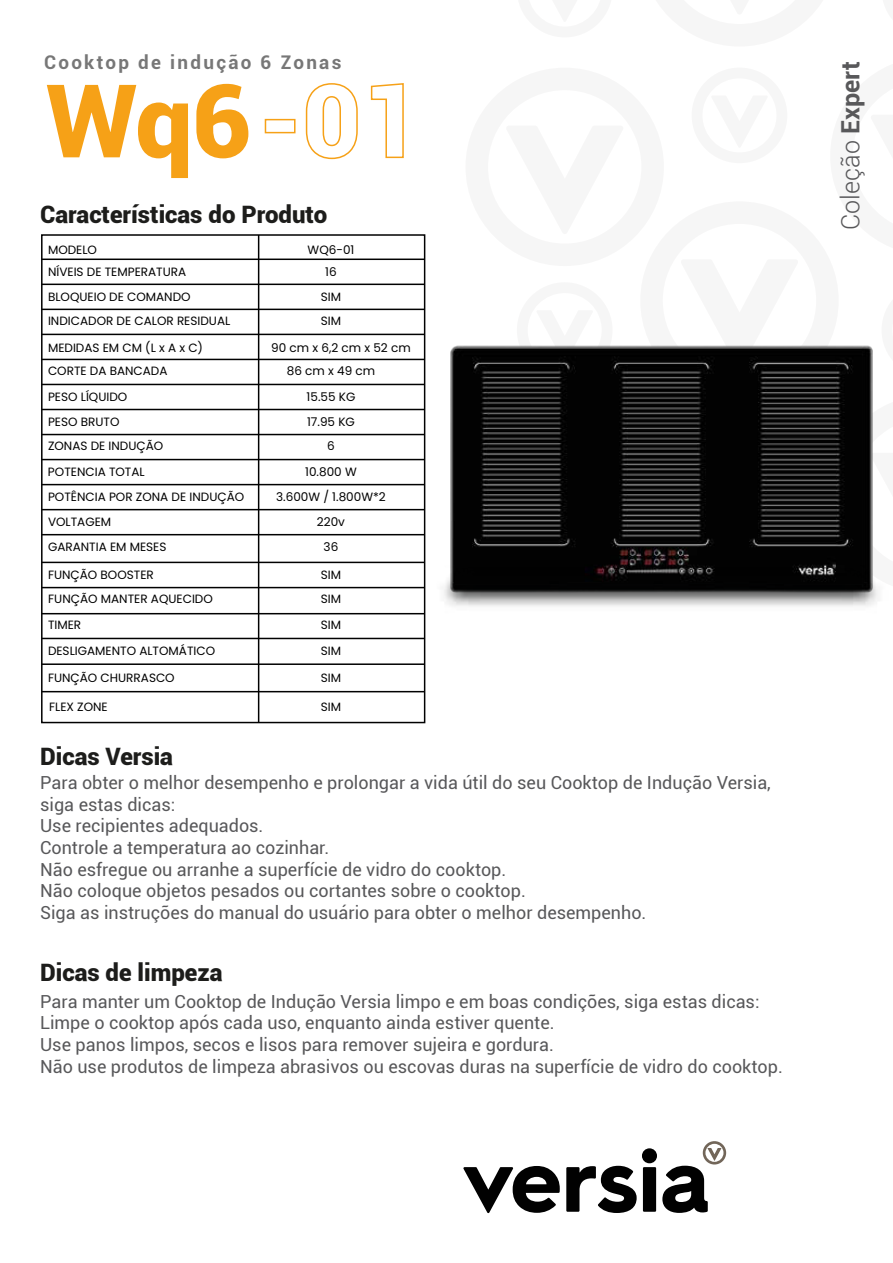
<style>
.page{position:relative;width:893px;height:1263px;background:#fff}
.page>*{position:absolute;margin:0;border:0;box-sizing:border-box;transform-origin:0 0}
.t1{font:900 101.85px "Roboto";color:#f6a117}
.t2{font:300 25.2px "Roboto";color:#58585a}
.t3{font:900 24px "Roboto";color:#1d1d1b}
.t4{font:700 18.9px "Roboto";letter-spacing:.12em;color:#777}
.t5{font:18px/21.6px "Roboto";color:#58585a}
.t6{font:12px/24.5px "Poppins";color:#010101}
.s1{font-weight:700}
</style>
<div class="page">
<div style="left:265px;top:119px;width:31px;height:14px;border:2px solid #f6a117"></div>
<svg style="left:305px;top:83px;width:53px;height:77px"></svg>
<svg style="left:370px;top:83px;width:34px;height:76px"></svg>
<svg style="left:463px;top:1166px;width:97px;height:47px"></svg>
<svg style="left:566px;top:1166px;width:71px;height:47px"></svg>
<div style="left:642px;top:1148px;width:15px;height:15px;background:#010101;border-radius:50%"></div>
<div style="left:643px;top:1167px;width:13px;height:45px;background:#010101"></div>
<svg style="left:662px;top:1141px;width:64px;height:72px"></svg>
<div style="left:41px;top:234px;width:384px;height:489px;border:2px solid #010101"></div>
<hr style="left:258px;top:235px;width:1px;height:487px;background:#010101">
<hr style="left:42px;top:259px;width:383px;height:1px;background:#010101">
<hr style="left:42px;top:284px;width:383px;height:1px;background:#010101">
<hr style="left:42px;top:309px;width:383px;height:1px;background:#010101">
<hr style="left:42px;top:334px;width:383px;height:1px;background:#010101">
<hr style="left:42px;top:359px;width:383px;height:1px;background:#010101">
<hr style="left:42px;top:384px;width:383px;height:1px;background:#010101">
<hr style="left:42px;top:409px;width:383px;height:1px;background:#010101">
<hr style="left:42px;top:434px;width:383px;height:1px;background:#010101">
<hr style="left:42px;top:459px;width:383px;height:1px;background:#010101">
<hr style="left:42px;top:484px;width:383px;height:1px;background:#010101">
<hr style="left:42px;top:509px;width:383px;height:1px;background:#010101">
<hr style="left:42px;top:534px;width:383px;height:1px;background:#010101">
<hr style="left:42px;top:562px;width:383px;height:1px;background:#010101">
<hr style="left:42px;top:587px;width:383px;height:1px;background:#010101">
<hr style="left:42px;top:613px;width:383px;height:1px;background:#010101">
<hr style="left:42px;top:638px;width:383px;height:1px;background:#010101">
<hr style="left:42px;top:663px;width:383px;height:2px;background:#010101">
<hr style="left:42px;top:691px;width:383px;height:1px;background:#010101">
<img style="left:450px;top:345px;width:423px;height:184px">
<img style="left:397px;top:529px;width:481px;height:120px">
<p class="t4" style="left:44px;top:55px;width:299px">Cooktop de indução 6 Zonas</p>
<h2 class="t2" style="left:840px;top:230px;width:170px;rotate:-90deg">Coleção <span class="s1">Expert</span></h2>
<h1 class="t1" style="left:46px;top:79px;width:207px">Wq6</h1>
<h3 class="t3" style="left:40px;top:204px;width:289px">Características do Produto</h3>
<p class="t6" style="left:48px;top:239px;width:140px;line-height:21.6px">MODELO<br>NÍVEIS DE TEMPERATURA</p>
<p class="t6" style="left:48px;top:284px;width:184px">BLOQUEIO DE COMANDO<br>INDICADOR DE CALOR RESIDUAL</p>
<p class="t6" style="left:48px;top:336px;width:157px;line-height:23.4px">MEDIDAS EM CM (L x A x C)<br>CORTE DA BANCADA</p>
<p class="t6" style="left:48px;top:385px;width:117px">PESO LÍQUIDO<br>PESO BRUTO<br>ZONAS DE INDUÇÃO</p>
<p class="t6" style="left:48px;top:484px;width:198px;line-height:25.3px">POTÊNCIA POR ZONA DE INDUÇÃO<br>VOLTAGEM<br>GARANTIA EM MESES</p>
<p class="t6" style="left:48px;top:562px;width:166px">FUNÇÃO BOOSTER<br>FUNÇÃO MANTER AQUECIDO</p>
<p class="t6" style="left:48px;top:612px;width:169px;line-height:26.1px">TIMER<br>DESLIGAMENTO ALTOMÁTICO</p>
<p class="t6" style="left:48px;top:666px;width:128px">FUNÇÃO CHURRASCO</p>
<p class="t6" style="left:49px;top:695px;width:60px">FLEX ZONE</p>
<p class="t6" style="left:308px;top:239px;width:48px;line-height:21.6px;text-align:center">WQ6-01<br>16</p>
<p class="t6" style="left:321px;top:284px;width:22px">SIM<br>SIM</p>
<p class="t6" style="left:287px;top:336px;width:125px;line-height:23.4px;text-indent:-16px">90 cm x 6,2 cm x 52 cm<br>86 cm x 49 cm</p>
<p class="t6" style="left:307px;top:385px;width:50px;text-align:center">15.55 KG<br>17.95 KG<br>6</p>
<p class="t6" style="left:48px;top:459px;width:98px">POTENCIA TOTAL</p>
<p class="t6" style="left:276px;top:459px;width:111px;line-height:25.2px;text-align:center">10.800 W<br>3.600W / 1.800W*2<br>220v<br>36</p>
<p class="t6" style="left:321px;top:562px;width:22px">SIM<br>SIM</p>
<p class="t6" style="left:321px;top:612px;width:22px;line-height:26.1px">SIM<br>SIM</p>
<p class="t6" style="left:321px;top:666px;width:22px">SIM</p>
<p class="t6" style="left:321px;top:695px;width:22px">SIM</p>
<h3 class="t3" style="left:40px;top:746px;width:134px">Dicas Versia</h3>
<p class="t5" style="left:40px;top:773px;width:732px">Para obter o melhor desempenho e prolongar a vida útil do seu Cooktop de Indução Versia, siga estas dicas:<br>Use recipientes adequados.<br>Controle a temperatura ao cozinhar.<br>Não esfregue ou arranhe a superfície de vidro do cooktop.<br>Não coloque objetos pesados ou cortantes sobre o cooktop.<br>Siga as instruções do manual do usuário para obter o melhor desempenho.</p>
<h3 class="t3" style="left:40px;top:963px;width:184px">Dicas de limpeza</h3>
<p class="t5" style="left:40px;top:992px;width:744px">Para manter um Cooktop de Indução Versia limpo e em boas condições, siga estas dicas:<br>Limpe o cooktop após cada uso, enquanto ainda estiver quente.<br>Use panos limpos, secos e lisos para remover sujeira e gordura.<br>Não use produtos de limpeza abrasivos ou escovas duras na superfície de vidro do cooktop.</p>
</div>
